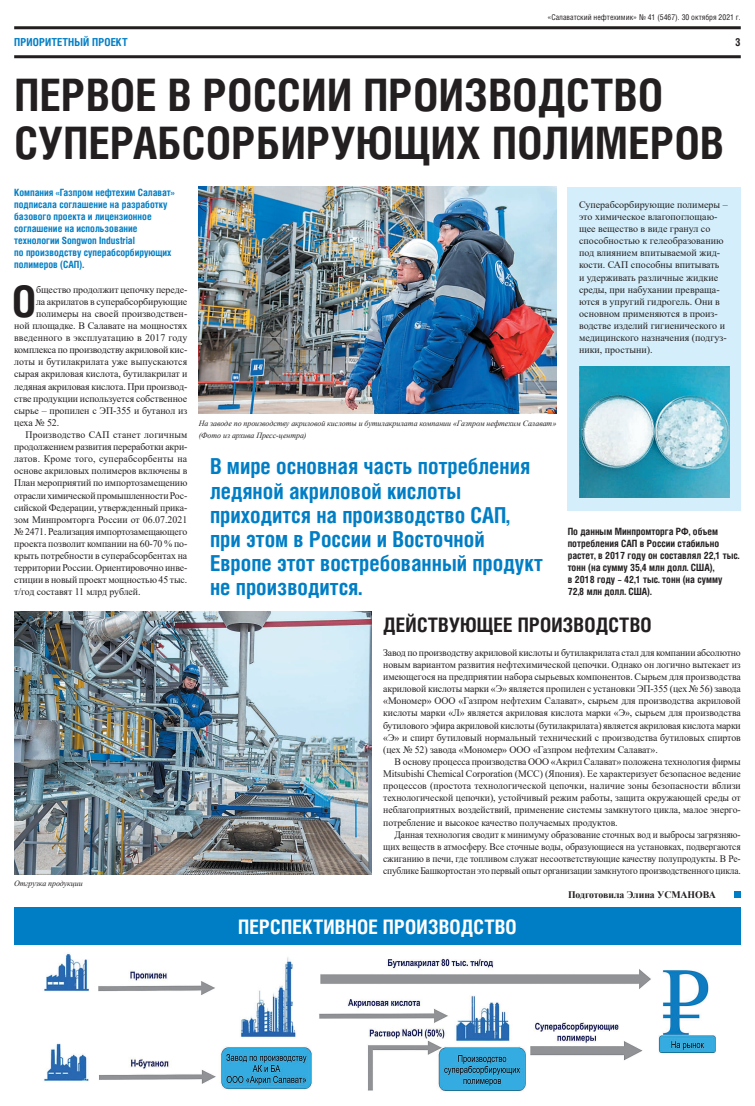
<style>
.page{position:relative;width:755px;height:1106px;background:#fff}
.page>*{position:absolute;margin:0;border:0;box-sizing:border-box;transform-origin:0 0}
.t1{font:700 44.8px/48.4px "Helios Cond";letter-spacing:.01em;color:#231f20}
.t2{font:700 43.5px "Helios Cond";color:#231f20}
.t3{font:700 22px/24.2px "Helios Cond";color:#007ec5}
.t4{font:700 20px "Helios Cond";letter-spacing:.01em;color:#fff}
.t5{font:700 20px "Helios Cond";letter-spacing:.01em;color:#231f20}
.t6{font:700 11px "Helios Cond";letter-spacing:.01em;color:#007ec5}
.t7{font:700 11px "Helios Cond";color:#231f20}
.t8{font:10px/12.1px "Times New Roman";letter-spacing:-.005em;color:#231f20;text-align:justify}
.t9{font:10px/12.1px "Times New Roman";letter-spacing:-.005em;color:#231f20;text-align:justify;scale:.95 1}
.t10{font:700 10px/12.1px "Helios Cond";color:#007ec5}
.t11{font:700 10px/12.1px "Helios Cond";color:#231f20}
.t12{font:10px "Times New Roman";letter-spacing:.015em;color:#231f20}
.t13{font:700 10px "Times New Roman";letter-spacing:-.005em;color:#231f20}
.t14{font:italic 8px/12.1px "Times New Roman";letter-spacing:-.005em;color:#231f20}
.t15{font:8px "Helios Cond";color:#231f20}
</style>
<div class="page">
<div style="left:567px;top:187px;width:173px;height:324px;background:#d4effb"></div>
<div style="left:14px;top:907px;width:726px;height:37px;background:#007ec5"></div>
<hr style="left:14px;top:26px;width:726px;height:3px;background:#231f20">
<hr style="left:14px;top:55px;width:726px;height:3px;background:#231f20">
<img style="left:198px;top:187px;width:358px;height:227px">
<img style="left:14px;top:612px;width:357px;height:262px">
<img style="left:44px;top:953px;width:671px;height:138px">
<img style="left:579px;top:366px;width:150px;height:131px">
<div style="left:733px;top:891px;width:7px;height:7px;background:#007ec5"></div>
<p class="t15" style="left:547px;top:12px;width:194px">«Салаватский нефтехимик» № 41 (5467). 30 октября 2021 г.</p>
<p class="t6" style="left:14px;top:35px;width:115px">ПРИОРИТЕТНЫЙ ПРОЕКТ</p>
<p class="t7" style="left:734px;top:35px;width:7px">3</p>
<h1 class="t1" style="left:14px;top:70px;width:710px">ПЕРВОЕ В РОССИИ ПРОИЗВОДСТВО<br>СУПЕРАБСОРБИРУЮЩИХ ПОЛИМЕРОВ</h1>
<p class="t10" style="left:14px;top:186px;width:162px">Компания «Газпром нефтехим Салават» подписала соглашение на разработку базового проекта и лицензионное соглашение на использование технологии Songwon Industrial<br>по производству суперабсорбирующих полимеров (САП).</p>
<h2 class="t2" style="left:12px;top:272px;width:26px">О</h2>
<p class="t8" style="left:36px;top:283px;width:153px">бщество продолжит цепочку переде-</p>
<p class="t8" style="left:36px;top:295px;width:153px">ла акрилатов в суперабсорбирующие</p>
<p class="t8" style="left:36px;top:307px;width:153px">полимеры на своей производствен-</p>
<p class="t8" style="left:14px;top:319px;width:174px">ной площадке. В Салавате на мощностях</p>
<p class="t8" style="left:14px;top:331px;width:174px">введенного в эксплуатацию в 2017 году</p>
<p class="t8" style="left:14px;top:343px;width:174px">комплекса по производству акриловой кис-</p>
<p class="t8" style="left:14px;top:355px;width:174px">лоты и бутилакрилата уже выпускаются</p>
<p class="t8" style="left:14px;top:368px;width:174px">сырая акриловая кислота, бутилакрилат и</p>
<p class="t8" style="left:14px;top:380px;width:174px">ледяная акриловая кислота. При производ-</p>
<p class="t8" style="left:14px;top:392px;width:174px">стве продукции используется собственное</p>
<p class="t8" style="left:14px;top:404px;width:174px">сырье – пропилен с ЭП-355 и бутанол из</p>
<p class="t8" style="left:14px;top:416px;width:47px">цеха № 52.</p>
<p class="t12" style="left:26px;top:427px;width:163px">Производство САП станет логичным</p>
<p class="t8" style="left:14px;top:440px;width:174px">продолжением развития переработки акри-</p>
<p class="t12" style="left:14px;top:452px;width:174px">латов. Кроме того, суперабсорбенты на</p>
<p class="t8" style="left:14px;top:464px;width:174px">основе акриловых полимеров включены в</p>
<p class="t8" style="left:14px;top:477px;width:174px">План мероприятий по импортозамещению</p>
<p class="t8" style="left:14px;top:489px;width:174px">отрасли химической промышленности Рос-</p>
<p class="t8" style="left:14px;top:501px;width:174px">сийской Федерации, утвержденный прика-</p>
<p class="t8" style="left:14px;top:513px;width:174px">зом Минпромторга России от 06.07.2021</p>
<p class="t8" style="left:14px;top:525px;width:174px">№ 2471. Реализация импортозамещающего</p>
<p class="t8" style="left:14px;top:537px;width:174px">проекта позволит компании на 60-70 % по-</p>
<p class="t8" style="left:14px;top:549px;width:174px">крыть потребности в суперабсорбентах на</p>
<p class="t8" style="left:14px;top:561px;width:174px">территории России. Ориентировочно инве-</p>
<p class="t8" style="left:14px;top:573px;width:174px">стиции в новый проект мощностью 45 тыс.</p>
<p class="t8" style="left:14px;top:585px;width:128px">т/год составят 11 млрд рублей.</p>
<p class="t14" style="left:14px;top:877px;width:70px">Отгрузка продукции</p>
<p class="t8" style="left:578px;top:198px;width:150px;text-align:left">Суперабсорбирующие полимеры – это химическое влагопоглощаю&shy;щее вещество в виде гранул со способностью к гелеобразованию под влиянием впитываемой жид&shy;кости. САП способны впитывать<br>и удерживать различные жидкие среды, при набухании превраща&shy;ются в упругий гидрогель. Они в основном применяются в произ&shy;водстве изделий гигиенического и медицинского назначения (подгуз&shy;ники, простыни).</p>
<p class="t14" style="left:198px;top:417px;width:359px">На заводе по производству акриловой кислоты и бутилакрилата компании «Газпром нефтехим Салават» (Фото из архива Пресс-центра)</p>
<h3 class="t3" style="left:210px;top:454px;width:334px">В мире основная часть потребления ледяной акриловой кислоты приходится на производство САП, при этом в России и Восточной<br>Европе этот востребованный продукт не производится.</h3>
<h3 class="t5" style="left:383px;top:611px;width:270px">ДЕЙСТВУЮЩЕЕ ПРОИЗВОДСТВО</h3>
<p class="t8" style="left:383px;top:646px;width:359px">Завод по производству акриловой кислоты и бутилакрилата стал для компании абсолютно новым вариантом развития нефтехимической цепочки. Однако он логично вытекает из имеющегося на предприятии набора сырьевых компонентов. Сырьем для производства акриловой кислоты марки «Э» является пропилен с установки ЭП-355 (цех № 56) завода «Мономер» ООО «Газпром нефтехим Салават», сырьем для производства акриловой кислоты марки «Л» является акриловая кислота марки «Э», сырьем для производства бутилового эфира акриловой кислоты (бутилакрилата) является акриловая кислота марки «Э» и спирт бутиловый нормальный технический с производства бутиловых спиртов (цех № 52) завода «Мономер» ООО «Газпром нефтехим Салават».</p>
<p class="t8" style="left:383px;top:755px;width:359px;text-indent:11px">В основу процесса производства ООО «Акрил Салават» положена технология фирмы Mitsubishi Chemical Corporation (МСС) (Япония). Ее характеризует безопасное ведение процессов (простота технологической цепочки, наличие зоны безопасности вблизи технологической цепочки), устойчивый режим работы, защита окружающей среды от неблагоприятных воздействий, применение системы замкнутого цикла, малое энерго&shy;потребление и высокое качество получаемых продуктов.</p>
<p class="t9" style="left:383px;top:828px;width:378px;text-indent:11px">Данная технология сводит к минимуму образование сточных вод и выбросы загрязняю&shy;щих веществ в атмосферу. Все сточные воды, образующиеся на установках, подвергаются сжиганию в печи, где топливом служат несоответствующие качеству полупродукты. В Ре&shy;спублике Башкортостан это первый опыт организации замкнутого производственного цикла.</p>
<p class="t11" style="left:567px;top:525px;width:173px">По данным Минпромторга РФ, объем потребления САП в России стабильно растет, в 2017 году он составлял 22,1 тыс. тонн (на сумму 35,4 млн долл. США),<br>в 2018 году – 42,1 тыс. тонн (на сумму 72,8 млн долл. США).</p>
<h3 class="t4" style="left:238px;top:913px;width:280px">ПЕРСПЕКТИВНОЕ ПРОИЗВОДСТВО</h3>
<p class="t13" style="left:567px;top:887px;width:149px">Подготовила Элина УСМАНОВА</p>
</div>
